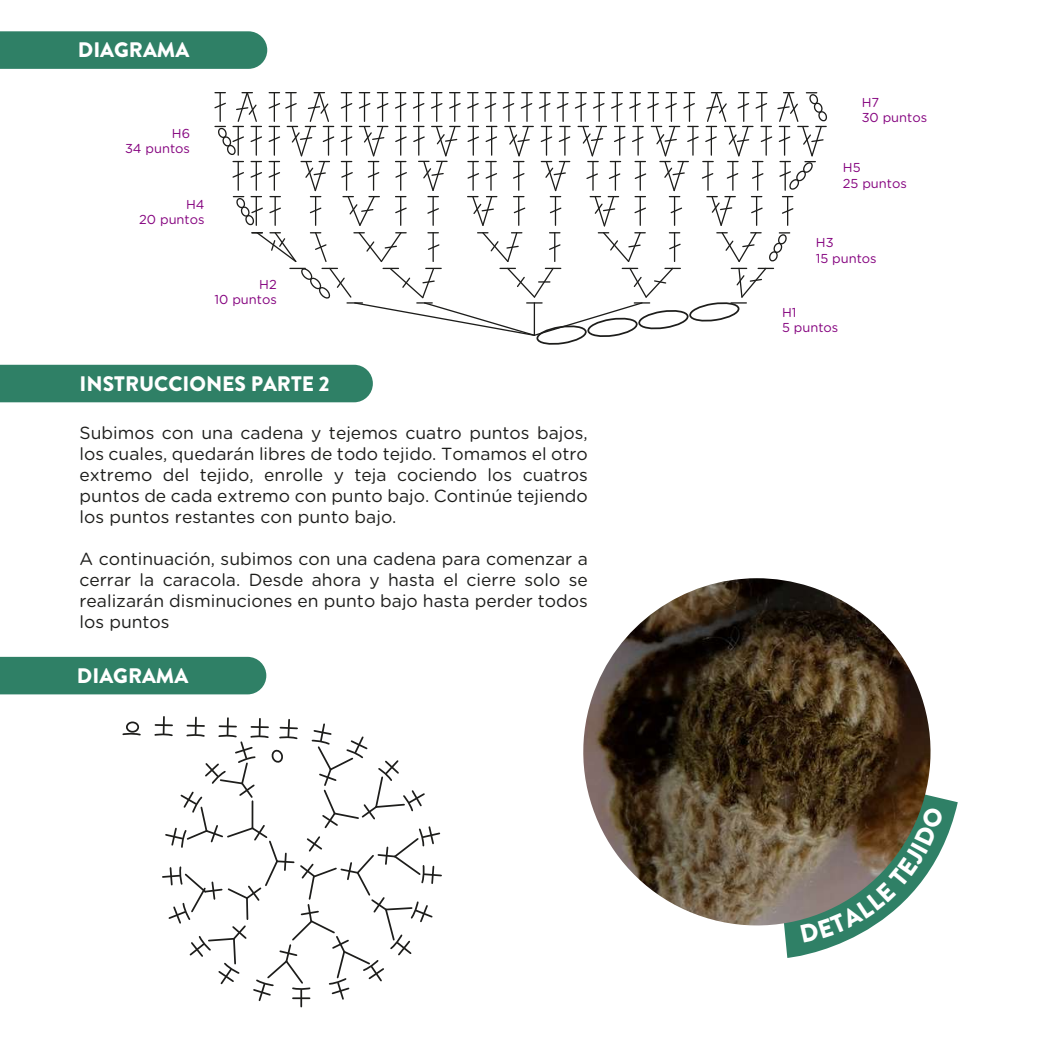
<style>
.page{position:relative;width:1042px;height:1042px;background:#fff}
.page>*{position:absolute;margin:0;border:0;box-sizing:border-box;transform-origin:0 0}
.t1{font:900 21px "Brandon Grotesque";color:#fff}
.t2{font:17.5px/21px "Gotham Rounded";color:#1d1d1b;text-align:justify}
.t3{font:12.95px/15.6px "Gotham Rounded";color:#84007e}
</style>
<div class="page">
<svg style="left:214px;top:92px;width:613px;height:253px"></svg>
<svg style="left:122px;top:732px;width:19px;height:4px"></svg>
<div style="left:126px;top:721px;width:13px;height:11px;border:2px solid #1d1d1b;border-radius:50%"></div>
<svg style="left:154px;top:717px;width:288px;height:289px"></svg>
<div style="left:0;top:365px;width:373px;height:37px;background:#2f8066"></div>
<div style="left:0;top:657px;width:266px;height:37px;background:#2f8066"></div>
<div style="left:0;top:31px;width:267px;height:38px;background:#2f8066"></div>
<svg style="left:786px;top:800px;width:172px;height:158px"></svg>
<img style="left:583px;top:578px;width:368px;height:368px">
<svg style="left:800px;top:806px;width:144px;height:136px"></svg>
<p class="t1" style="left:78px;top:35px;width:113px">DIAGRAMA</p>
<p class="t3" style="left:125px;top:125px;width:66px;text-align:right">H6<br>34 puntos</p>
<p class="t3" style="left:139px;top:196px;width:67px;text-align:right">H4<br>20 puntos</p>
<p class="t3" style="left:215px;top:276px;width:64px;text-align:right">H2<br>10 puntos</p>
<p class="t1" style="left:80px;top:369px;width:251px">INSTRUCCIONES PARTE 2</p>
<p class="t2" style="left:79px;top:422px;width:510px">Subimos con una cadena y tejemos cuatro puntos bajos, los cuales, quedarán libres de todo tejido. Tomamos el otro extremo del tejido, enrolle y teja cociendo los cuatros puntos de cada extremo con punto bajo. Continúe tejiendo los puntos restantes con punto bajo.</p>
<p class="t2" style="left:79px;top:548px;width:510px">A continuación, subimos con una cadena para comenzar a cerrar la caracola. Desde ahora y hasta el cierre solo se realizarán disminuciones en punto bajo hasta perder todos los puntos</p>
<p class="t1" style="left:77px;top:661px;width:113px">DIAGRAMA</p>
<p class="t3" style="left:862px;top:94px;width:67px">H7<br>30 puntos</p>
<p class="t3" style="left:843px;top:159px;width:65px">H5<br>25 puntos</p>
<p class="t3" style="left:816px;top:234px;width:62px">H3<br>15 puntos</p>
<p class="t3" style="left:782px;top:304px;width:58px">H1<br>5 puntos</p>
</div>
